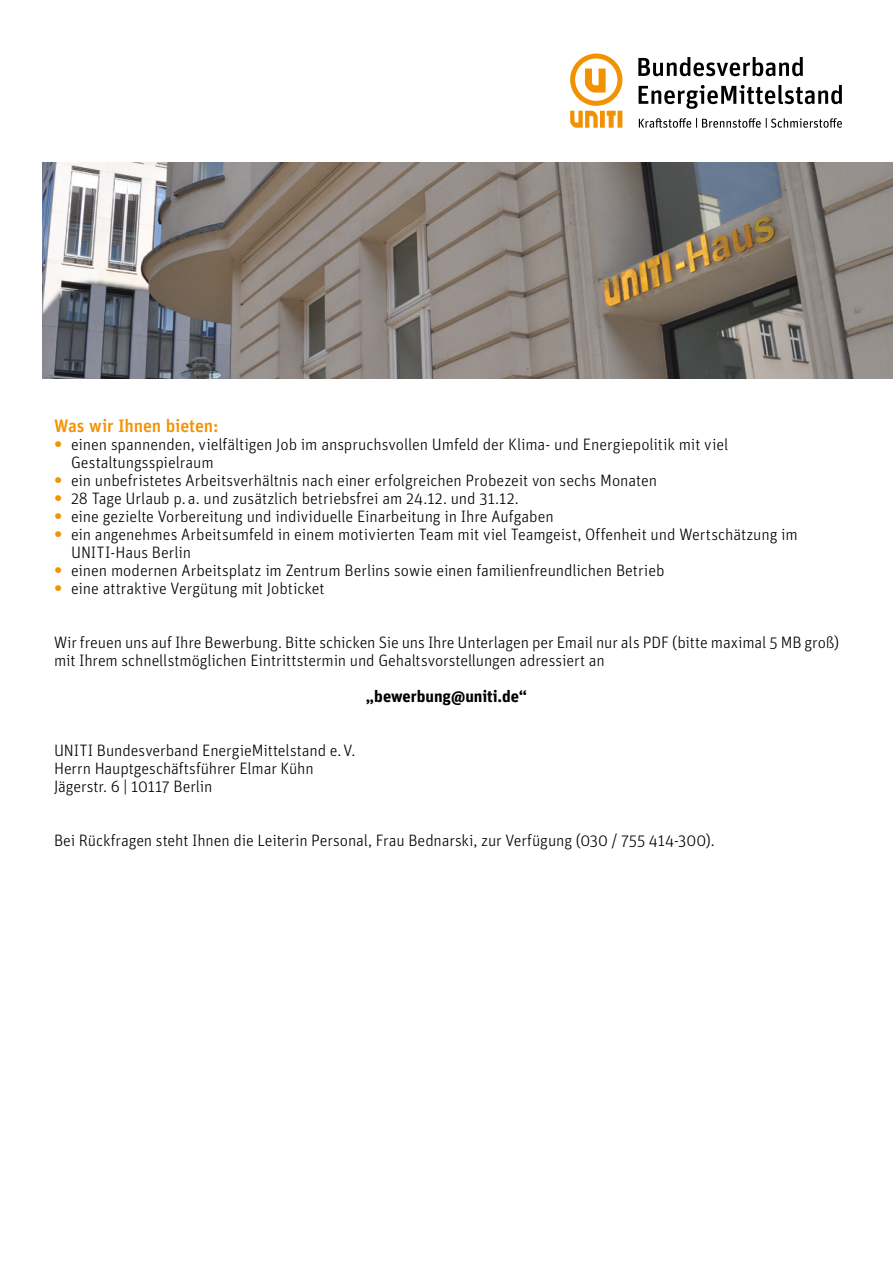
<style>
.page{position:relative;width:893px;height:1263px;background:#fff}
.page>*{position:absolute;margin:0;border:0;box-sizing:border-box;transform-origin:0 0}
.t1{font:500 18px "Unit OT";letter-spacing:-.01em;color:#f39200}
.t2{font:300 16.5px/18px "Unit";letter-spacing:-.005em;color:#000}
.t3{font:700 16.5px "Unit";letter-spacing:-.005em;color:#000}
.s1{font-family:"Helvetica Neue LT Pro";font-weight:400;font-stretch:condensed;color:#f39200}
</style>
<div class="page">
<img style="left:43px;top:162px;width:850px;height:216px">
<svg style="left:570px;top:54px;width:52px;height:74px"></svg>
<svg style="left:638px;top:57px;width:165px;height:19px"></svg>
<svg style="left:639px;top:85px;width:203px;height:24px"></svg>
<svg style="left:639px;top:118px;width:203px;height:10px"></svg>
<p class="t1" style="left:54px;top:414px;width:166px">Was wir Ihnen bieten:</p>
<p class="t2" style="left:71px;top:435px;width:659px;text-indent:-17px"><span class="s1">•</span> einen spannenden, vielfältigen Job im anspruchsvollen Umfeld der Klima- und Energiepolitik mit viel<br>Gestaltungsspielraum</p>
<p class="t2" style="left:54px;top:471px;width:605px"><span class="s1">•</span> ein unbefristetes Arbeitsverhältnis nach einer erfolgreichen Probezeit von sechs Monaten</p>
<p class="t2" style="left:54px;top:489px;width:466px"><span class="s1">•</span> 28 Tage Urlaub p. a. und zusätzlich betriebsfrei am 24.12. und 31.12.</p>
<p class="t2" style="left:54px;top:507px;width:501px"><span class="s1">•</span> eine gezielte Vorbereitung und individuelle Einarbeitung in Ihre Aufgaben</p>
<p class="t2" style="left:71px;top:525px;width:728px;text-indent:-17px"><span class="s1">•</span> ein angenehmes Arbeitsumfeld in einem motivierten Team mit viel Teamgeist, Offenheit und Wertschätzung im<br>UNITI-Haus Berlin</p>
<p class="t2" style="left:54px;top:561px;width:612px"><span class="s1">•</span> einen modernen Arbeitsplatz im Zentrum Berlins sowie einen familienfreundlichen Betrieb</p>
<p class="t2" style="left:54px;top:579px;width:272px"><span class="s1">•</span> eine attraktive Vergütung mit Jobticket</p>
<p class="t2" style="left:54px;top:633px;width:787px">Wir freuen uns auf Ihre Bewerbung. Bitte schicken Sie uns Ihre Unterlagen per Email nur als PDF (bitte maximal 5 MB groß) mit Ihrem schnellstmöglichen Eintrittstermin und Gehaltsvorstellungen adressiert an</p>
<p class="t3" style="left:366px;top:686px;width:163px">„bewerbung@uniti.de“</p>
<p class="t2" style="left:54px;top:741px;width:303px">UNITI Bundesverband EnergieMittelstand e.V.</p>
<p class="t2" style="left:54px;top:759px;width:261px">Herrn Hauptgeschäftsführer Elmar Kühn</p>
<p class="t2" style="left:54px;top:777px;width:160px">Jägerstr. 6 | 10117 Berlin</p>
<p class="t2" style="left:54px;top:831px;width:662px">Bei Rückfragen steht Ihnen die Leiterin Personal, Frau Bednarski, zur Verfügung (030 / 755 414-300).</p>
</div>
